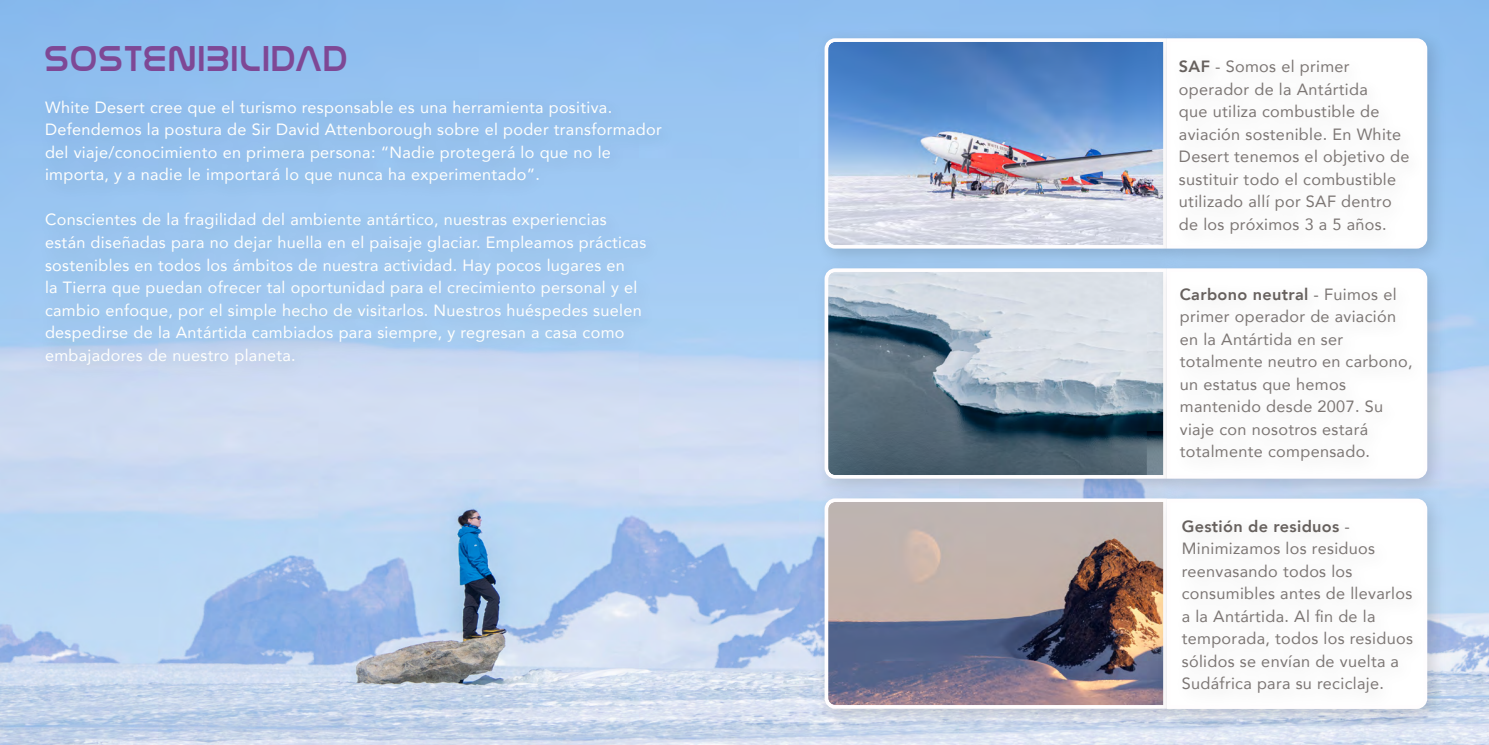
<style>
.page{position:relative;width:1489px;height:745px;background:#fff}
.page>*{position:absolute;margin:0;border:0;box-sizing:border-box;transform-origin:0 0}
.t1{font:36.25px "Nasalization Rg";letter-spacing:.025em;color:#7e4895}
.t2{font:16.25px "Avenir";letter-spacing:.02em;color:#fffffd}
.t3{font:16.25px/22.5px "Avenir";letter-spacing:.02em;color:#7c7674}
.t4{font:800 16.25px "Avenir";letter-spacing:.02em;color:#66605d}
.s1{font-weight:800;color:#66605d}
.s2{color:#66605d}
.s3{font-weight:400}
.s4{font-weight:400;color:#7c7674}
</style>
<div class="page">
<img style="left:0;top:0;width:1488px;height:744px">
<div style="left:813px;top:257px;width:374px;height:242px;background:#000;opacity:.15"></div>
<svg style="left:822px;top:269px;width:333px;height:211px;background:#8e9daa"></svg>
<div style="left:813px;top:27px;width:374px;height:242px;background:#000;opacity:.15"></div>
<svg style="left:822px;top:36px;width:333px;height:214px;background:#93acd2"></svg>
<div style="left:1155px;top:27px;width:292px;height:242px;background:#000;opacity:.15"></div>
<svg style="left:1165px;top:36px;width:263px;height:214px"></svg>
<div style="left:813px;top:487px;width:374px;height:242px;background:#000;opacity:.15"></div>
<svg style="left:822px;top:496px;width:333px;height:214px;background:#988e95"></svg>
<div style="left:1155px;top:257px;width:292px;height:242px;background:#000;opacity:.15"></div>
<svg style="left:1165px;top:266px;width:263px;height:214px"></svg>
<div style="left:1155px;top:487px;width:292px;height:242px;background:#000;opacity:.15"></div>
<svg style="left:1165px;top:496px;width:263px;height:214px"></svg>
<div style="left:36px;top:92px;width:644px;height:291px;background:#000;opacity:.15"></div>
<div style="left:1169px;top:51px;width:259px;height:201px;background:#fbfbfb"></div>
<div style="left:1170px;top:278px;width:259px;height:201px;background:#fbfbfb"></div>
<div style="left:1172px;top:510px;width:259px;height:201px;background:#fbfbfb"></div>
<p class="t1" style="left:44px;top:37px;width:305px">SOSTENIBILIDAD</p>
<p class="t2" style="left:45px;top:94px;width:568px">White Desert cree que el turismo responsable es una herramienta positiva.</p>
<p class="t2" style="left:45px;top:117px;width:618px">Defendemos la postura de Sir David Attenborough sobre el poder transformador</p>
<p class="t2" style="left:45px;top:139px;width:567px">del viaje/conocimiento en primera persona: “Nadie protegerá lo que no le</p>
<p class="t2" style="left:45px;top:162px;width:496px">importa, y a nadie le importará lo que nunca ha experimentado”.</p>
<p class="t2" style="left:45px;top:207px;width:563px">Conscientes de la fragilidad del ambiente antártico, nuestras experiencias</p>
<p class="t2" style="left:45px;top:229px;width:602px">están diseñadas para no dejar huella en el paisaje glaciar. Empleamos prácticas</p>
<p class="t2" style="left:45px;top:252px;width:581px">sostenibles en todos los ámbitos de nuestra actividad. Hay pocos lugares en</p>
<p class="t2" style="left:45px;top:274px;width:593px">la Tierra que puedan ofrecer tal oportunidad para el crecimiento personal y el</p>
<p class="t2" style="left:45px;top:297px;width:598px">cambio enfoque, por el simple hecho de visitarlos. Nuestros huéspedes suelen</p>
<p class="t2" style="left:45px;top:319px;width:581px">despedirse de la Antártida cambiados para siempre, y regresan a casa como</p>
<p class="t2" style="left:45px;top:342px;width:252px">embajadores de nuestro planeta.</p>
<p class="t3" style="left:1178px;top:55px;width:172px"><span class="s1">SAF</span> <span class="s2">-</span> Somos el primer</p>
<p class="t3" style="left:1178px;top:77px;width:190px">operador de la Antártida</p>
<p class="t3" style="left:1178px;top:100px;width:202px">que utiliza combustible de</p>
<p class="t3" style="left:1178px;top:122px;width:224px">aviación sostenible. En White</p>
<p class="t3" style="left:1178px;top:145px;width:232px">Desert tenemos el objetivo de</p>
<p class="t3" style="left:1178px;top:167px;width:219px">sustituir todo el combustible</p>
<p class="t3" style="left:1178px;top:190px;width:214px">utilizado allí por SAF dentro</p>
<p class="t3" style="left:1178px;top:212px;width:209px">de los próximos 3 a 5 años.</p>
<p class="t4" style="left:1179px;top:281px;width:218px">Carbono neutral <span class="s3">-</span> <span class="s4">Fuimos el</span></p>
<p class="t3" style="left:1179px;top:304px;width:218px">primer operador de aviación</p>
<p class="t3" style="left:1179px;top:327px;width:165px">en la Antártida en ser</p>
<p class="t3" style="left:1179px;top:349px;width:234px">totalmente neutro en carbono, un estatus que hemos mantenido desde 2007. Su viaje con nosotros estará totalmente compensado.</p>
<p class="t3" style="left:1181px;top:514px;width:195px"><span class="s1">Gestión de residuos</span> <span class="s2">-<br></span>Minimizamos los residuos</p>
<p class="t3" style="left:1181px;top:559px;width:172px">reenvasando todos los</p>
<p class="t3" style="left:1181px;top:581px;width:232px">consumibles antes de llevarlos</p>
<p class="t3" style="left:1181px;top:604px;width:195px">a la Antártida. Al fin de la</p>
<p class="t3" style="left:1181px;top:626px;width:233px">temporada, todos los residuos</p>
<p class="t3" style="left:1181px;top:649px;width:219px">sólidos se envían de vuelta a</p>
<p class="t3" style="left:1181px;top:671px;width:204px">Sudáfrica para su reciclaje.</p>
</div>
